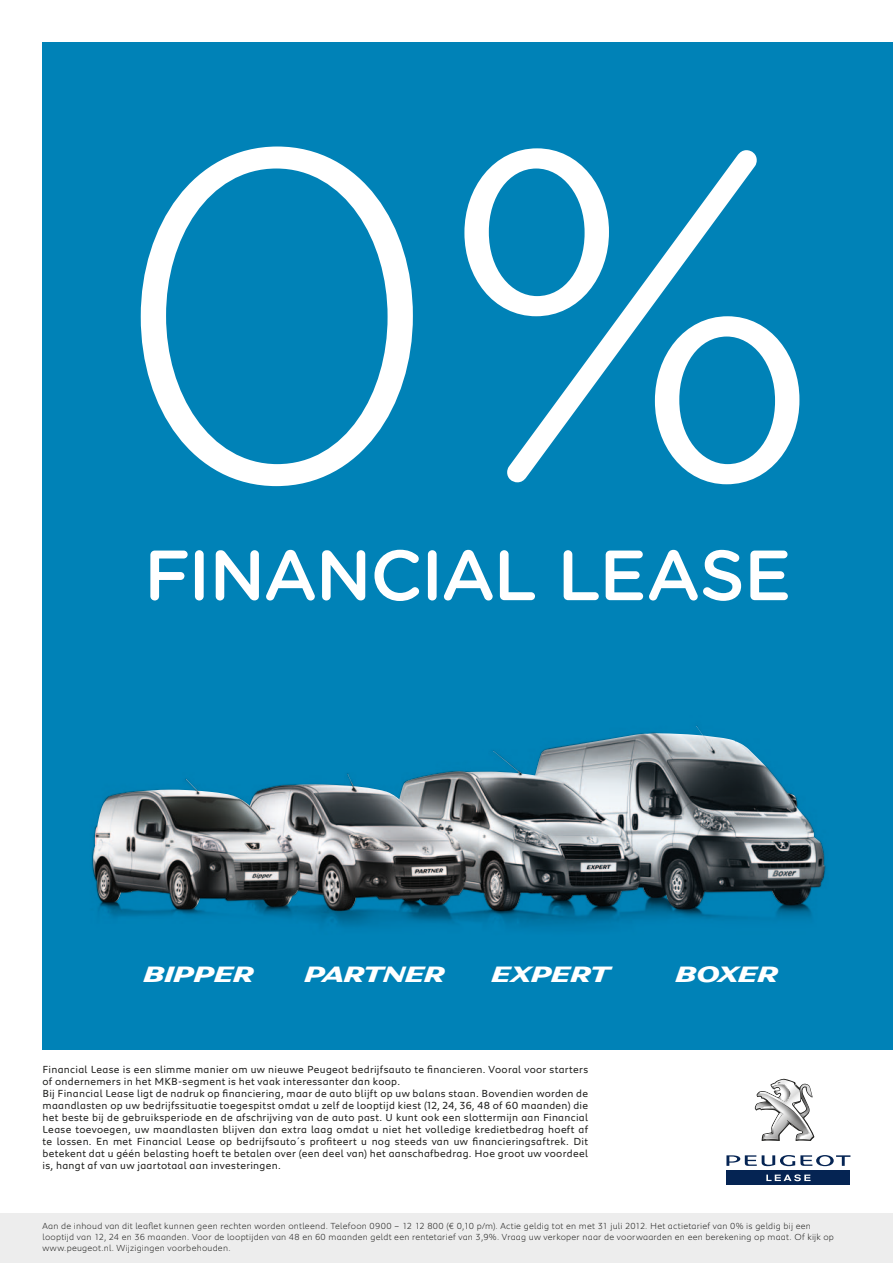
<style>
.page{position:relative;width:893px;height:1263px;background:#fff}
.page>*{position:absolute;margin:0;border:0;box-sizing:border-box;transform-origin:0 0}
.t1{font:300 469.05px "Gotham Rounded";color:#fff}
.t2{font:500 70.8px "Gotham Rounded";letter-spacing:-.025em;color:#fff}
.t3{font:22.8px "Peugeot Style";color:#fff}
.t4{font:10.5px/12px "Peugeot";letter-spacing:.025em;color:#1d1d1b}
.t5{font:300 9px/10.8px "Peugeot";letter-spacing:.025em;color:#1d1d1b}
</style>
<div class="page">
<div style="left:43px;top:43px;width:850px;height:1007px;background:#0082b7"></div>
<div style="left:0;top:1213px;width:893px;height:50px;background:#ededed"></div>
<svg style="left:755px;top:1079px;width:59px;height:62px"></svg>
<svg style="left:726px;top:1155px;width:124px;height:11px"></svg>
<div style="left:726px;top:1170px;width:124px;height:15px;background:#052453"></div>
<svg style="left:766px;top:1174px;width:44px;height:7px"></svg>
<img style="left:92px;top:735px;width:734px;height:192px">
<img style="left:93px;top:726px;width:610px;height:183px">
<h1 class="t1" style="left:110px;top:1px;width:716px">0%</h1>
<h2 class="t2" style="left:144px;top:525px;width:649px">FINANCIAL LEASE</h2>
<h3 class="t3" style="left:144px;top:961px;width:112px">BIPPER</h3>
<h3 class="t3" style="left:305px;top:961px;width:122px">PARTNER</h3>
<h3 class="t3" style="left:492px;top:961px;width:61px">EXPER</h3>
<h3 class="t3" style="left:590px;top:961px;width:21px">T</h3>
<h3 class="t3" style="left:676px;top:961px;width:84px">BOXER</h3>
<p class="t4" style="left:43px;top:1063px;width:547px">Financial Lease is een slimme manier om uw nieuwe Peugeot bedrijfsauto te financieren. Vooral voor starters of ondernemers in het MKB-segment is het vaak interessanter dan koop.<br>Bij Financial Lease ligt de nadruk op financiering, maar de auto blijft op uw balans staan. Bovendien worden de maandlasten op uw bedrijfssituatie toegespitst omdat u zelf de looptijd kiest (12, 24, 36, 48 of 60 maanden) die het beste bij de gebruiksperiode en de afschrijving van de auto past. U kunt ook een slottermijn aan Financial Lease toevoegen, uw maandlasten blijven dan extra laag omdat u niet het volledige kredietbedrag hoeft af te lossen. En met Financial Lease op bedrijfsauto´s profiteert u nog steeds van uw financieringsaftrek. Dit betekent dat u géén belasting hoeft te betalen over (een deel van) het aanschafbedrag. Hoe groot uw voordeel is, hangt af van uw jaartotaal aan investeringen.</p>
<p class="t5" style="left:43px;top:1220px;width:793px">Aan de inhoud van dit leaflet kunnen geen rechten worden ontleend. Telefoon 0900 – 12 12 800 (€ 0,10 p/m). Actie geldig tot en met 31 juli 2012. Het actietarief van 0% is geldig bij een looptijd van 12, 24 en 36 maanden. Voor de looptijden van 48 en 60 maanden geldt een rentetarief van 3,9%. Vraag uw verkoper naar de voorwaarden en een berekening op maat. Of kijk op www.peugeot.nl. Wijzigingen voorbehouden.</p>
</div>
